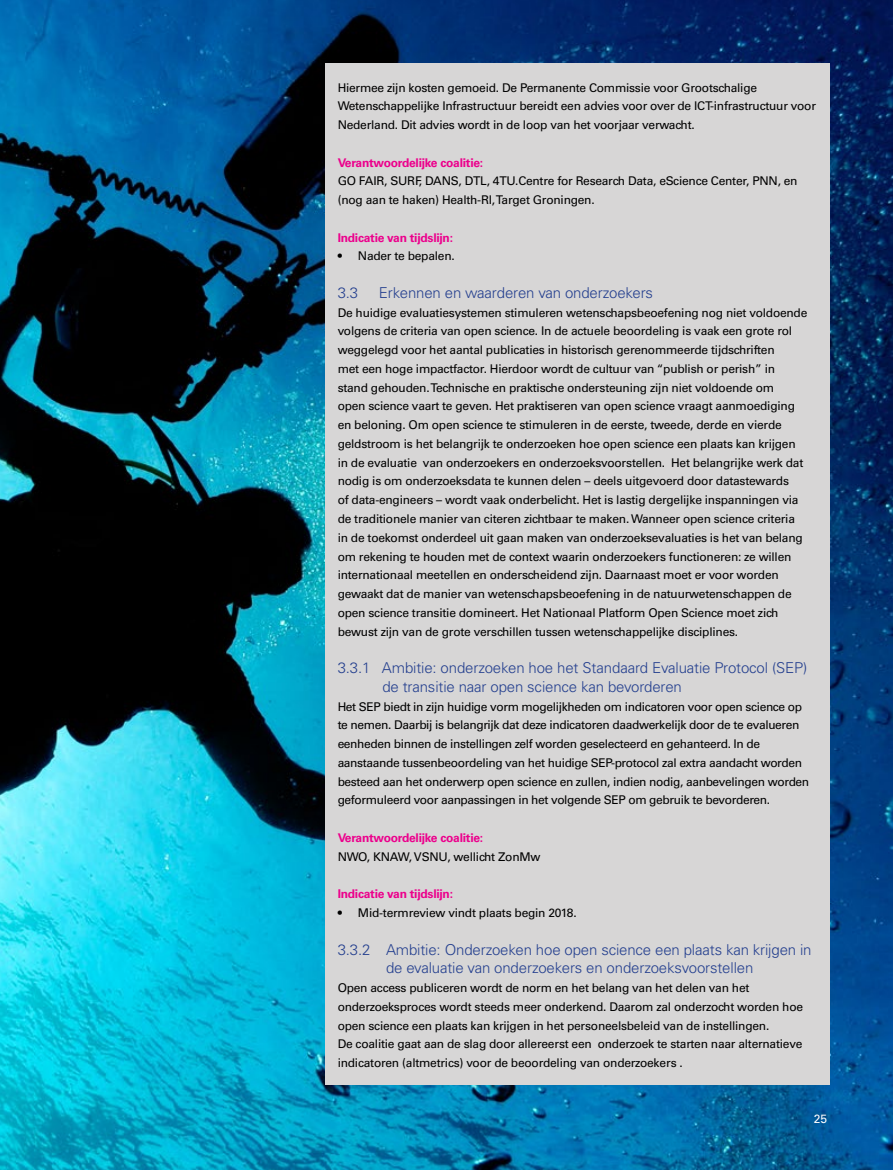
<style>
.page{position:relative;width:893px;height:1170px;background:#fff}
.page>*{position:absolute;margin:0;border:0;box-sizing:border-box;transform-origin:0 0}
.t1{font:300 15px/18.8px "Univers LT Std";letter-spacing:-.01em;color:#25408f}
.t2{font:12px/18.8px "Univers LT Std";letter-spacing:-.02em;color:#000}
.t3{font:700 12px "Univers LT Std";letter-spacing:-.02em;color:#ec008c}
.t4{font:12px "Univers LT Std";color:#fff}
</style>
<div class="page">
<img style="left:0;top:0;width:893px;height:1169px">
<div style="left:325px;top:64px;width:504px;height:1020px;background:#d7d6d6"></div>
<p class="t2" style="left:338px;top:78px;width:480px">Hiermee zijn kosten gemoeid. De Permanente Commissie voor Grootschalige<br>Wetenschappelijke Infrastructuur bereidt een advies voor over de ICT-infrastructuur voor<br>Nederland. Dit advies wordt in de loop van het voorjaar verwacht.</p>
<p class="t3" style="left:338px;top:155px;width:147px">Verantwoordelijke coalitie:</p>
<p class="t2" style="left:338px;top:172px;width:461px">GO FAIR, SURF, DANS, DTL, 4TU.Centre for Research Data, eScience Center, PNN, en (nog aan te haken) Health-RI, Target Groningen.</p>
<p class="t3" style="left:338px;top:230px;width:117px">Indicatie van tijdslijn:</p>
<p class="t2" style="left:338px;top:247px;width:119px">• Nader te bepalen.</p>
<p class="t1" style="left:338px;top:283px;width:22px">3.3</p>
<p class="t1" style="left:379px;top:283px;width:276px">Erkennen en waarderen van onderzoekers</p>
<p class="t2" style="left:338px;top:303px;width:471px">De huidige evaluatiesystemen stimuleren wetenschapsbeoefening nog niet voldoende volgens de criteria van open science. In de actuele beoordeling is vaak een grote rol weggelegd voor het aantal publicaties in historisch gerenommeerde tijdschriften<br>met een hoge impactfactor. Hierdoor wordt de cultuur van “publish or perish” in stand gehouden. Technische en praktische ondersteuning zijn niet voldoende om<br>open science vaart te geven. Het praktiseren van open science vraagt aanmoediging en beloning. Om open science te stimuleren in de eerste, tweede, derde en vierde geldstroom is het belangrijk te onderzoeken hoe open science een plaats kan krijgen in de evaluatie van onderzoekers en onderzoeksvoorstellen. Het belangrijke werk dat nodig is om onderzoeksdata te kunnen delen – deels uitgevoerd door datastewards<br>of data-engineers – wordt vaak onderbelicht. Het is lastig dergelijke inspanningen via de traditionele manier van citeren zichtbaar te maken. Wanneer open science criteria in de toekomst onderdeel uit gaan maken van onderzoeksevaluaties is het van belang om rekening te houden met de context waarin onderzoekers functioneren: ze willen internationaal meetellen en onderscheidend zijn. Daarnaast moet er voor worden gewaakt dat de manier van wetenschapsbeoefening in de natuurwetenschappen de open science transitie domineert. Het Nationaal Platform Open Science moet zich bewust zijn van de grote verschillen tussen wetenschappelijke disciplines.</p>
<p class="t1" style="left:382px;top:658px;width:426px;text-indent:-45px">3.3.1 Ambitie: onderzoeken hoe het Standaard Evaluatie Protocol (SEP) de transitie naar open science kan bevorderen</p>
<p class="t2" style="left:338px;top:697px;width:473px">Het SEP biedt in zijn huidige vorm mogelijkheden om indicatoren voor open science op te nemen. Daarbij is belangrijk dat deze indicatoren daadwerkelijk door de te evalueren eenheden binnen de instellingen zelf worden geselecteerd en gehanteerd. In de aanstaande tussenbeoordeling van het huidige SEP-protocol zal extra aandacht worden besteed aan het onderwerp open science en zullen, indien nodig, aanbevelingen worden geformuleerd voor aanpassingen in het volgende SEP om gebruik te bevorderen.</p>
<p class="t3" style="left:338px;top:830px;width:147px">Verantwoordelijke coalitie:</p>
<p class="t2" style="left:338px;top:847px;width:204px">NWO, KNAW, VSNU, wellicht ZonMw</p>
<p class="t3" style="left:338px;top:886px;width:117px">Indicatie van tijdslijn:</p>
<p class="t2" style="left:338px;top:903px;width:241px">• Mid-termreview vindt plaats begin 2018.</p>
<p class="t1" style="left:386px;top:939px;width:427px;text-indent:-48px">3.3.2 Ambitie: Onderzoeken hoe open science een plaats kan krijgen in de evaluatie van onderzoekers en onderzoeksvoorstellen</p>
<p class="t2" style="left:338px;top:978px;width:467px">Open access publiceren wordt de norm en het belang van het delen van het onderzoeksproces wordt steeds meer onderkend. Daarom zal onderzocht worden hoe open science een plaats kan krijgen in het personeelsbeleid van de instellingen.<br>De coalitie gaat aan de slag door allereerst een onderzoek te starten naar alternatieve indicatoren (altmetrics) voor de beoordeling van onderzoekers .</p>
<p class="t4" style="left:814px;top:1111px;width:15px">25</p>
</div>
